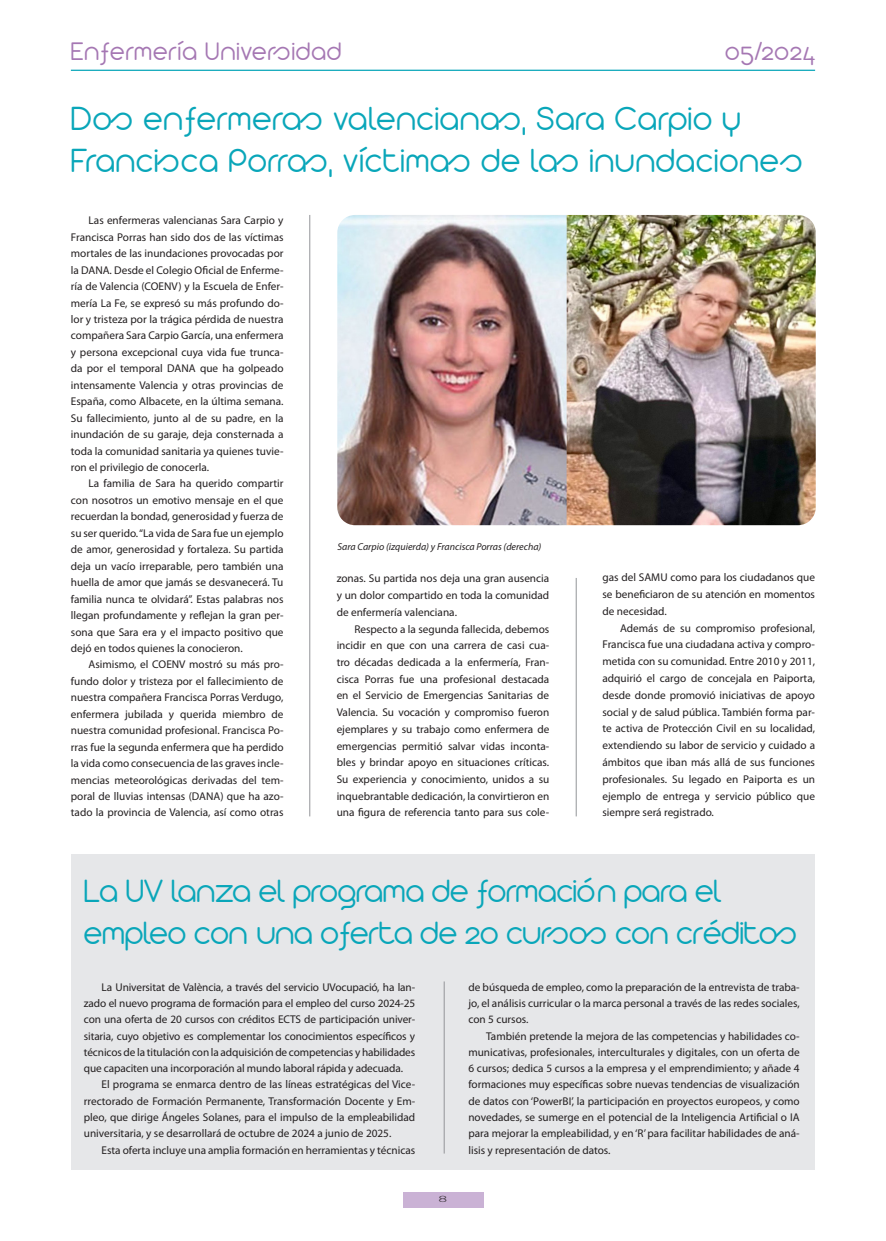
<style>
.page{position:relative;width:886px;height:1241px;background:#fff}
.page>*{position:absolute;margin:0;border:0;box-sizing:border-box;transform-origin:0 0}
.t1{font:300 36.25px/42.5px "Arista 2.0 Alternate";letter-spacing:.03em;color:#09a6b9}
.t2{font:300 35px "Arista 2.0 Alternate";color:#09a6b9}
.t3{font:300 27.5px "Arista 2.0 Alternate";letter-spacing:.04em;color:#a577b3}
.t4{font:11.25px/16.4px "Myriad Pro";color:#231f20;text-align:justify}
.t5{font:italic 10px "Myriad Pro";color:#231f20}
.t6{font:300 8.12px "Futura";color:#231f20;scale:2 1}
</style>
<div class="page">
<div style="left:71px;top:854px;width:744px;height:315px;background:#e6e7e9"></div>
<hr style="left:71px;top:70px;width:744px;height:1px;background:#09a6b9">
<div style="left:403px;top:1192px;width:80px;height:15px;background:#cab2d5"></div>
<img style="left:337px;top:215px;width:479px;height:310px">
<hr style="left:576px;top:578px;width:1px;height:238px;background:#939598">
<hr style="left:309px;top:215px;width:1px;height:601px;background:#939598">
<hr style="left:444px;top:981px;width:1px;height:172px;background:#939598">
<p class="t3" style="left:71px;top:35px;width:272px">Enfermería Universidad</p>
<p class="t3" style="left:725px;top:35px;width:91px">05/2024</p>
<p class="t1" style="left:71px;top:96px;width:734px">Dos enfermeras valencianas, Sara Carpio y<br>Francisca Porras, víctimas de las inundaciones</p>
<p class="t4" style="left:71px;top:212px;width:214px;text-indent:18px">Las enfermeras valencianas Sara Carpio y Francisca Porras han sido dos de las víctimas mortales de las inundaciones provocadas por la DANA. Desde el Colegio Oficial de Enferme&shy;ría de Valencia (COENV) y la Escuela de Enfer&shy;mería La Fe, se expresó su más profundo do&shy;lor y tristeza por la trágica pérdida de nuestra compañera Sara Carpio García, una enfermera y persona excepcional cuya vida fue trunca&shy;da por el temporal DANA que ha golpeado intensamente Valencia y otras provincias de España, como Albacete, en la última semana.<br>Su fallecimiento, junto al de su padre, en la inundación de su garaje, deja consternada a toda la comunidad sanitaria ya quienes tuvie&shy;ron el privilegio de conocerla.</p>
<p class="t4" style="left:71px;top:475px;width:214px;text-indent:18px">La familia de Sara ha querido compartir con nosotros un emotivo mensaje en el que recuerdan la bondad, generosidad y fuerza de su ser querido. “La vida de Sara fue un ejemplo de amor, generosidad y fortaleza. Su partida deja un vacío irreparable, pero también una huella de amor que jamás se desvanecerá. Tu familia nunca te olvidará”. Estas palabras nos llegan profundamente y reflejan la gran per&shy;sona que Sara era y el impacto positivo que dejó en todos quienes la conocieron.</p>
<p class="t4" style="left:71px;top:656px;width:214px;text-indent:18px">Asimismo, el COENV mostró su más pro&shy;fundo dolor y tristeza por el fallecimiento de nuestra compañera Francisca Porras Verdugo, enfermera jubilada y querida miembro de nuestra comunidad profesional. Francisca Po&shy;rras fue la segunda enfermera que ha perdido la vida como consecuencia de las graves incle&shy;mencias meteorológicas derivadas del tem&shy;poral de lluvias intensas (DANA) que ha azo&shy;tado la provincia de Valencia, así como otras</p>
<p class="t5" style="left:338px;top:541px;width:205px">Sara Carpio (izquierda) y Francisca Porras (derecha)</p>
<p class="t4" style="left:602px;top:569px;width:214px;line-height:16.8px">gas del SAMU como para los ciudadanos que se beneficiaron de su atención en momentos de necesidad.</p>
<p class="t4" style="left:602px;top:619px;width:214px;line-height:16.8px;text-indent:18px">Además de su compromiso profesional, Francisca fue una ciudadana activa y compro&shy;metida con su comunidad. Entre 2010 y 2011, adquirió el cargo de concejala en Paiporta, desde donde promovió iniciativas de apoyo social y de salud pública. También forma par&shy;te activa de Protección Civil en su localidad, extendiendo su labor de servicio y cuidado a ámbitos que iban más allá de sus funciones profesionales. Su legado en Paiporta es un ejemplo de entrega y servicio público que siempre será registrado.</p>
<p class="t4" style="left:337px;top:570px;width:214px;line-height:16.8px">zonas. Su partida nos deja una gran ausencia y un dolor compartido en toda la comunidad de enfermería valenciana.</p>
<p class="t4" style="left:337px;top:620px;width:214px;line-height:16.8px;text-indent:18px">Respecto a la segunda fallecida, debemos incidir en que con una carrera de casi cua&shy;tro décadas dedicada a la enfermería, Fran&shy;cisca Porras fue una profesional destacada en el Servicio de Emergencias Sanitarias de Valencia. Su vocación y compromiso fueron ejemplares y su trabajo como enfermera de emergencias permitió salvar vidas inconta&shy;bles y brindar apoyo en situaciones críticas.<br>Su experiencia y conocimiento, unidos a su inquebrantable dedicación, la convirtieron en una figura de referencia tanto para sus cole-</p>
<p class="t2" style="left:84px;top:870px;width:639px">La UV lanza el programa de formación para el</p>
<p class="t2" style="left:84px;top:912px;width:715px">empleo con una oferta de 20 cursos con créditos</p>
<p class="t4" style="left:84px;top:979px;width:333px;text-indent:18px">La Universitat de València, a través del servicio UVocupació, ha lan&shy;zado el nuevo programa de formación para el empleo del curso 2024-25 con una oferta de 20 cursos con créditos ECTS de participación univer&shy;sitaria, cuyo objetivo es complementar los conocimientos específicos y técnicos de la titulación con la adquisición de competencias y habilidades que capaciten una incorporación al mundo laboral rápida y adecuada.</p>
<p class="t4" style="left:84px;top:1076px;width:333px;text-indent:18px">El programa se enmarca dentro de las líneas estratégicas del Vice&shy;rrectorado de Formación Permanente, Transformación Docente y Em&shy;pleo, que dirige Ángeles Solanes, para el impulso de la empleabilidad universitaria, y se desarrollará de octubre de 2024 a junio de 2025.</p>
<p class="t4" style="left:102px;top:1141px;width:315px">Esta oferta incluye una amplia formación en herramientas y técnicas</p>
<p class="t4" style="left:468px;top:979px;width:333px">de búsqueda de empleo, como la preparación de la entrevista de traba&shy;jo, el análisis curricular o la marca personal a través de las redes sociales, con 5 cursos.</p>
<p class="t4" style="left:468px;top:1027px;width:333px;text-indent:18px">También pretende la mejora de las competencias y habilidades co&shy;municativas, profesionales, interculturales y digitales, con un oferta de 6 cursos; dedica 5 cursos a la empresa y el emprendimiento; y añade 4 formaciones muy específicas sobre nuevas tendencias de visualización de datos con ‘PowerBI’, la participación en proyectos europeos, y como novedades, se sumerge en el potencial de la Inteligencia Artificial o IA para mejorar la empleabilidad, y en ‘R’ para facilitar habilidades de aná&shy;lisis y representación de datos.</p>
<p class="t6" style="left:438px;top:1193px;width:7px">8</p>
</div>
